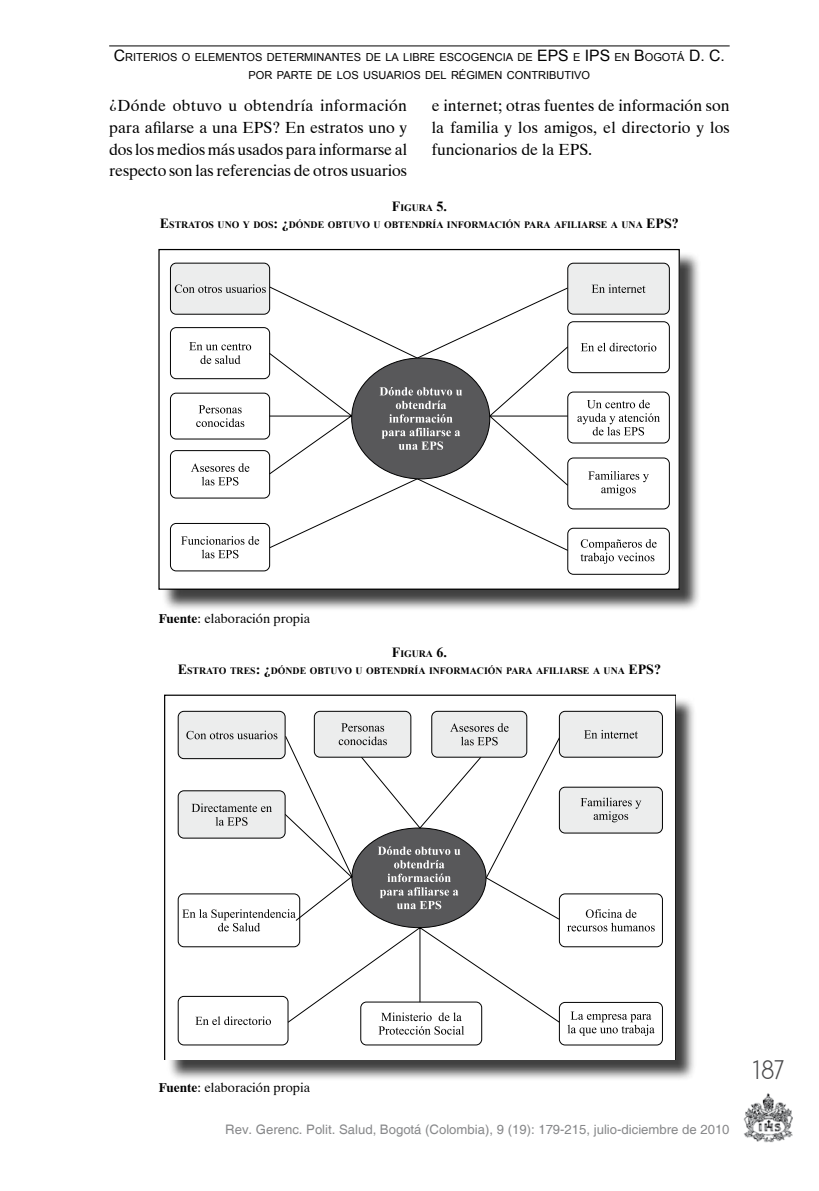
<style>
.page{position:relative;width:819px;height:1191px;background:#fff}
.page>*{position:absolute;margin:0;border:0;box-sizing:border-box;transform-origin:0 0}
.t1{font:28px "Plaza D";color:#4b4b4d}
.t2{font:16.1px/21.5px "Dutch 801 BT";letter-spacing:-.005em;color:#000;text-align:justify}
.t3{font:13.12px "Helvetica";color:#87888a}
.t4{font:13.12px "Dutch 801 BT";color:#000}
.t5{font:11.03px/18.9px "Arial";color:#000;text-align:center}
.t6{font:700 9.8px/16.8px "Times New Roman";color:#000;text-align:center}
.s1{font-size:15.75px}
.s2{font-size:14px}
.s3{font-weight:700}
</style>
<div class="page">
<img style="left:743px;top:1093px;width:49px;height:50px">
<hr style="left:109px;top:46px;width:620px;height:1px;background:#000">
<div style="left:161px;top:252px;width:549px;height:370px;background:#000;opacity:.75"></div>
<div style="left:159px;top:249px;width:520px;height:340px;background:#fff"></div>
<svg style="left:270px;top:286px;width:299px;height:35px"></svg>
<div style="left:170px;top:263px;width:99px;height:51px;background:#eceded;border-radius:6px"></div>
<div style="left:170px;top:263px;width:100px;height:52px;border:1px solid #000;border-radius:6px"></div>
<svg style="left:175px;top:284px;width:91px;height:9px"></svg>
<svg style="left:169px;top:321px;width:501px;height:254px"></svg>
<div style="left:567px;top:263px;width:102px;height:51px;background:#eceded;border-radius:6px"></div>
<div style="left:567px;top:263px;width:102px;height:51px;border:1px solid #000;border-radius:6px"></div>
<svg style="left:591px;top:284px;width:54px;height:9px"></svg>
<div style="left:166px;top:697px;width:538px;height:393px;background:#000;opacity:.75"></div>
<svg style="left:164px;top:694px;width:511px;height:365px"></svg>
<svg style="left:284px;top:735px;width:276px;height:288px"></svg>
<svg style="left:378px;top:846px;width:82px;height:47px;background:#767678"></svg>
<div style="left:178px;top:711px;width:107px;height:47px;background:#eceded;border-radius:6px"></div>
<div style="left:178px;top:711px;width:107px;height:48px;border:1px solid #000;border-radius:6px"></div>
<svg style="left:186px;top:730px;width:91px;height:9px"></svg>
<div style="left:178px;top:791px;width:107px;height:47px;background:#eceded;border-radius:6px"></div>
<div style="left:178px;top:790px;width:107px;height:48px;border:1px solid #000;border-radius:6px"></div>
<svg style="left:192px;top:803px;width:80px;height:22px"></svg>
<div style="left:314px;top:711px;width:97px;height:46px;background:#eceded;border-radius:6px"></div>
<div style="left:314px;top:711px;width:97px;height:46px;border:1px solid #000;border-radius:6px"></div>
<svg style="left:339px;top:723px;width:48px;height:22px"></svg>
<div style="left:432px;top:711px;width:94px;height:46px;background:#eceded;border-radius:6px"></div>
<div style="left:431px;top:711px;width:96px;height:46px;border:1px solid #000;border-radius:6px"></div>
<svg style="left:450px;top:723px;width:58px;height:22px"></svg>
<div style="left:559px;top:711px;width:103px;height:46px;background:#eceded;border-radius:6px"></div>
<div style="left:559px;top:711px;width:103px;height:46px;border:1px solid #000;border-radius:6px"></div>
<svg style="left:584px;top:730px;width:54px;height:8px"></svg>
<div style="left:559px;top:787px;width:103px;height:46px;background:#eceded;border-radius:6px"></div>
<div style="left:559px;top:786px;width:103px;height:47px;border:1px solid #000;border-radius:6px"></div>
<svg style="left:580px;top:797px;width:61px;height:25px"></svg>
<div style="left:559px;top:893px;width:103px;height:54px;border:1px solid #000;border-radius:6px"></div>
<svg style="left:567px;top:909px;width:87px;height:22px"></svg>
<div style="left:559px;top:1002px;width:103px;height:43px;border:1px solid #000;border-radius:6px"></div>
<svg style="left:567px;top:1011px;width:87px;height:24px"></svg>
<svg style="left:177px;top:893px;width:305px;height:152px"></svg>
<p class="t5" style="left:114px;top:47px;width:612px"><span class="s1">C</span>RITERIOS O ELEMENTOS DETERMINANTES DE LA LIBRE ESCOGENCIA DE <span class="s1">Eps</span> E <span class="s1">Ips</span> EN <span class="s1">B</span>OGOTÁ <span class="s1">D. C.<br></span>POR PARTE DE LOS USUARIOS DEL RÉGIMEN CONTRIBUTIVO</p>
<p class="t2" style="left:109px;top:94px;width:299px">¿Dónde obtuvo u obtendría información para afilarse a una EPS? En estratos uno y dos los medios más usados para informarse al respecto son las referencias de otros usuarios</p>
<p class="t6" style="left:160px;top:199px;width:520px"><span class="s2">F</span>IGURA <span class="s2">5.<br>E</span>STRATOS UNO Y DOS<span class="s2">: ¿</span>DÓNDE OBTUVO U OBTENDRÍA INFORMACIÓN PARA AFILIARSE A UNA <span class="s2">EPS ?</span></p>
<p class="t2" style="left:432px;top:94px;width:299px">e internet; otras fuentes de información son la familia y los amigos, el directorio y los funcionarios de la EPS.</p>
<p class="t4" style="left:159px;top:609px;width:153px"><span class="s3">Fuente</span>: elaboración propia</p>
<p class="t6" style="left:178px;top:645px;width:484px"><span class="s2">F</span>IGURA <span class="s2">6.<br>E</span>STRATO TRES<span class="s2">: ¿</span>DÓNDE OBTUVO U OBTENDRÍA INFORMACIÓN PARA AFILIARSE A UNA <span class="s2">EPS ?</span></p>
<p class="t4" style="left:159px;top:1078px;width:153px"><span class="s3">Fuente</span>: elaboración propia</p>
<p class="t3" style="left:225px;top:1121px;width:506px">Rev. Gerenc. Polit. Salud, Bogotá (Colombia), 9 (19): 179-215, julio-diciembre de 2010</p>
<h1 class="t1" style="left:750px;top:1055px;width:36px">187</h1>
</div>
